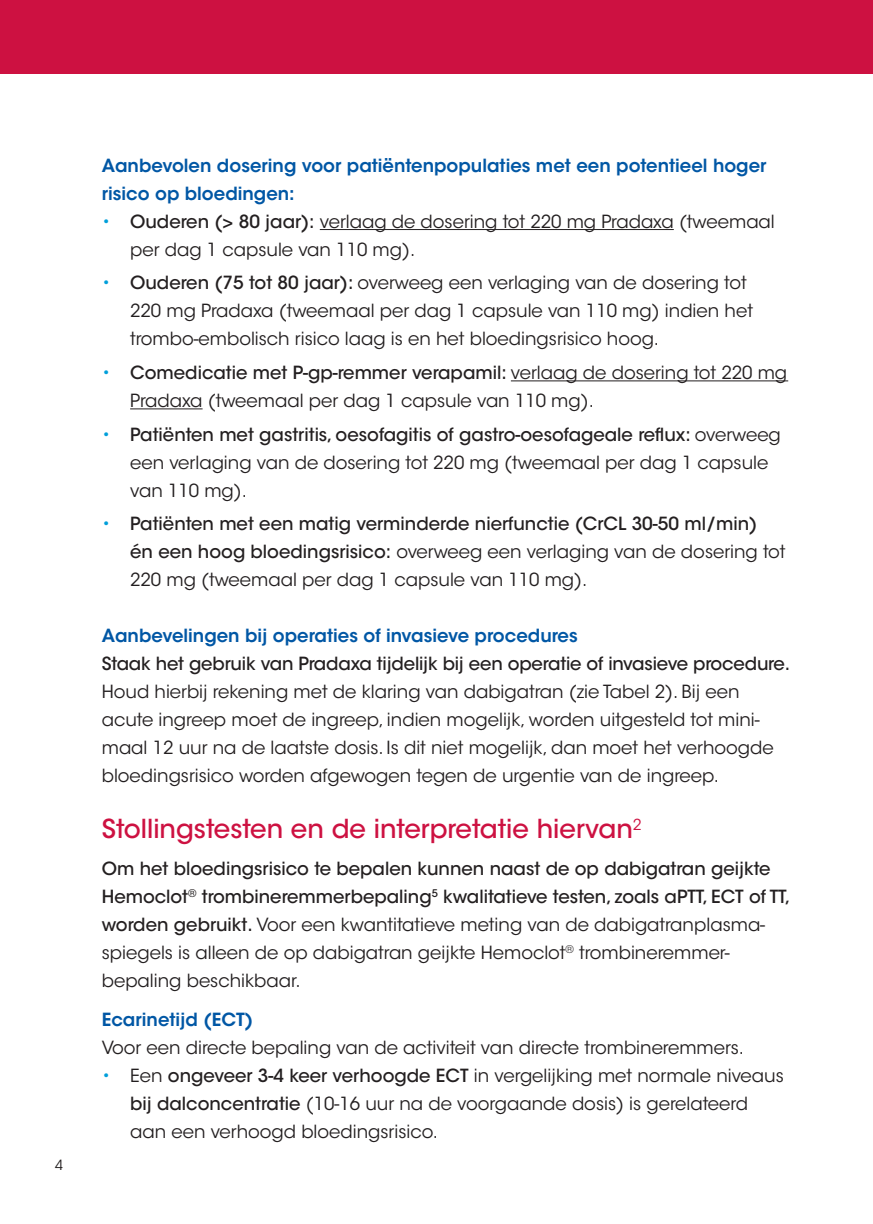
<style>
.page{position:relative;width:873px;height:1224px;background:#fff}
.page>*{position:absolute;margin:0;border:0;box-sizing:border-box;transform-origin:0 0}
.t1{font:500 26px "ITC Avant Garde Std";color:#cd1141}
.t2{font:18px/28px "ITC Avant Garde Std";color:#231f20}
.t3{font:500 18px/28px "ITC Avant Garde Std";color:#231f20}
.t4{font:600 18px/28px "ITC Avant Garde Std";color:#0157a5}
.t5{font:14px "ITC Avant Garde Std";color:#231f20}
.s1{color:#009fda}
.s2{font-weight:500}
.s3{font-weight:400;color:#009fda}
.s4{font-weight:400}
</style>
<div class="page">
<div style="left:0;top:0;width:872px;height:73px;background:#cd1141"></div>
<hr style="left:320px;top:229px;width:353px;height:1px;background:#231f20">
<hr style="left:511px;top:380px;width:277px;height:1px;background:#231f20">
<hr style="left:130px;top:408px;width:72px;height:1px;background:#231f20">
<p class="t5" style="left:55px;top:1159px;width:10px">4</p>
<p class="t4" style="left:102px;top:153px;width:666px">Aanbevolen dosering voor patiëntenpopulaties met een potentieel hoger risico op bloedingen:</p>
<p class="t2" style="left:130px;top:209px;width:646px;text-indent:-28px"><span class="s1">•</span> <span class="s2">Ouderen (&gt; 80 jaar):</span> verlaag de dosering tot 220 mg Pradaxa (tweemaal per dag 1 capsule van 110 mg).</p>
<p class="t2" style="left:130px;top:271px;width:624px;text-indent:-28px"><span class="s1">•</span> <span class="s2">Ouderen (75 tot 80 jaar):</span> overweeg een verlaging van de dosering tot<br>220 mg Pradaxa (tweemaal per dag 1 capsule van 110 mg) indien het trombo-embolisch risico laag is en het bloedingsrisico hoog.</p>
<p class="t2" style="left:130px;top:360px;width:658px;text-indent:-28px"><span class="s1">•</span> <span class="s2">Comedicatie met P-gp-remmer verapamil:</span> verlaag de dosering tot 220 mg<br>Pradaxa (tweemaal per dag 1 capsule van 110 mg).</p>
<p class="t2" style="left:130px;top:422px;width:652px;text-indent:-28px"><span class="s1">•</span> <span class="s2">Patiënten met gastritis, oesofagitis of gastro-oesofageale reflux:</span> overweeg een verlaging van de dosering tot 220 mg (tweemaal per dag 1 capsule van 110 mg).</p>
<p class="t3" style="left:130px;top:512px;width:656px;text-indent:-28px"><span class="s3">•</span> Patiënten met een matig verminderde nierfunctie (CrCL 30-50 ml/min)<br>én een hoog bloedingsrisico: <span class="s4">overweeg een verlaging van de dosering tot<br>220 mg (tweemaal per dag 1 capsule van 110 mg).</span></p>
<p class="t4" style="left:102px;top:624px;width:477px">Aanbevelingen bij operaties of invasieve procedures</p>
<p class="t3" style="left:102px;top:652px;width:689px">Staak het gebruik van Pradaxa tijdelijk bij een operatie of invasieve procedure.</p>
<p class="t2" style="left:102px;top:680px;width:673px">Houd hierbij rekening met de klaring van dabigatran (zie Tabel 2). Bij een acute ingreep moet de ingreep, indien mogelijk, worden uitgesteld tot mini&shy;maal 12 uur na de laatste dosis. Is dit niet mogelijk, dan moet het verhoogde bloedingsrisico worden afgewogen tegen de urgentie van de ingreep.</p>
<h1 class="t1" style="left:102px;top:819px;width:541px">Stollingstesten en de interpretatie hiervan<sup>2</sup></h1>
<p class="t3" style="left:102px;top:856px;width:690px">Om het bloedingsrisico te bepalen kunnen naast de op dabigatran geijkte Hemoclot<sup>®</sup> trombineremmerbepaling<sup>5</sup> kwalitatieve testen, zoals aPTT, ECT of TT, worden gebruikt. <span class="s4">Voor een kwantitatieve meting van de dabigatranplasma&shy;spiegels is alleen de op dabigatran geijkte Hemoclot</span><sup>®</sup> <span class="s4">trombineremmer&shy;bepaling beschikbaar.</span></p>
<p class="t4" style="left:102px;top:1008px;width:153px">Ecarinetijd (ECT)</p>
<p class="t2" style="left:102px;top:1036px;width:643px">Voor een directe bepaling van de activiteit van directe trombineremmers.</p>
<p class="t2" style="left:130px;top:1064px;width:655px;text-indent:-28px"><span class="s1">•</span> Een <span class="s2">ongeveer 3-4 keer verhoogde ECT</span> in vergelijking met normale niveaus <span class="s2">bij dalconcentratie</span> (10-16 uur na de voorgaande dosis) is gerelateerd aan een verhoogd bloedingsrisico.</p>
</div>
